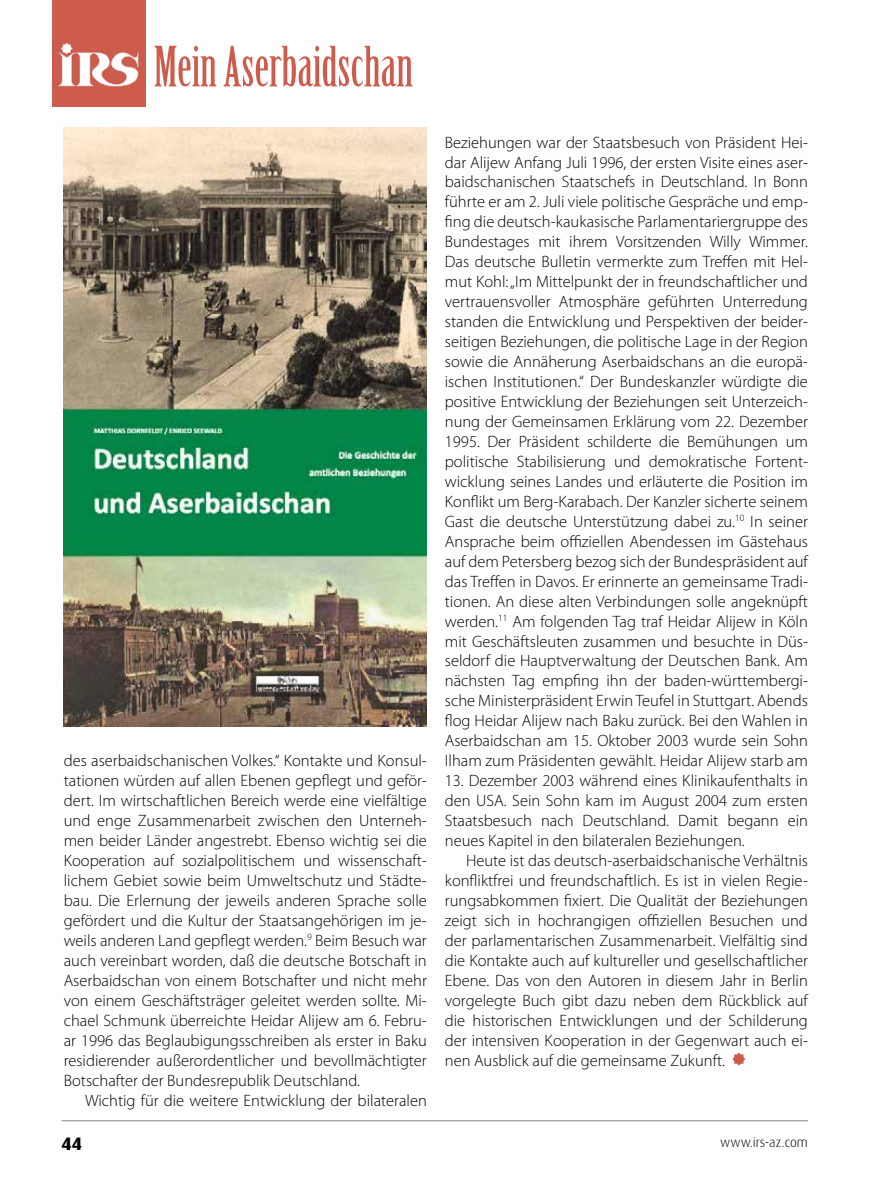
<style>
.page{position:relative;width:893px;height:1191px;background:#fff}
.page>*{position:absolute;margin:0;border:0;box-sizing:border-box;transform-origin:0 0}
.t1{font:54.15px "Birch Std";color:#ce5c4d}
.t2{font:800 18px "Dax Pro";color:#000}
.t3{font:300 16.5px/20px "Myriad Pro";color:#000;text-align:justify}
.t4{font:300 13.5px "Dax Pro";color:#000}
</style>
<div class="page">
<hr style="left:62px;top:1120px;width:746px;height:1px;background:#808285">
<svg style="left:732px;top:1052px;width:13px;height:13px"></svg>
<div style="left:52px;top:0;width:94px;height:106px;background:#ce5c4d"></div>
<img style="left:58px;top:43px;width:81px;height:43px">
<img style="left:64px;top:128px;width:363px;height:598px">
<h1 class="t1" style="left:154px;top:36px;width:261px">Mein Aserbaidschan</h1>
<p class="t3" style="left:64px;top:751px;width:365px">des aserbaidschanischen Volkes.“ Kontakte und Konsul&shy;tationen würden auf allen Ebenen gepflegt und geför&shy;dert. Im wirtschaftlichen Bereich werde eine vielfältige und enge Zusammenarbeit zwischen den Unterneh&shy;men beider Länder angestrebt. Ebenso wichtig sei die Kooperation auf sozialpolitischem und wissenschaft&shy;lichem Gebiet sowie beim Umweltschutz und Städte&shy;bau. Die Erlernung der jeweils anderen Sprache solle gefördert und die Kultur der Staatsangehörigen im je&shy;weils anderen Land gepflegt werden.<sup>9</sup> Beim Besuch war auch vereinbart worden, daß die deutsche Botschaft in Aserbaidschan von einem Botschafter und nicht mehr von einem Geschäftsträger geleitet werden sollte. Mi&shy;chael Schmunk überreichte Heidar Alijew am 6. Febru&shy;ar 1996 das Beglaubigungsschreiben als erster in Baku residierender außerordentlicher und bevollmächtigter Botschafter der Bundesrepublik Deutschland.</p>
<p class="t3" style="left:85px;top:1090px;width:343px">Wichtig für die weitere Entwicklung der bilateralen</p>
<p class="t3" style="left:445px;top:132px;width:365px">Beziehungen war der Staatsbesuch von Präsident Hei&shy;dar Alijew Anfang Juli 1996, der ersten Visite eines aser&shy;baidschanischen Staatschefs in Deutschland. In Bonn führte er am 2. Juli viele politische Gespräche und emp&shy;fing die deutsch-kaukasische Parlamentariergruppe des Bundestages mit ihrem Vorsitzenden Willy Wimmer.<br>Das deutsche Bulletin vermerkte zum Treffen mit Hel&shy;mut Kohl: „Im Mittelpunkt der in freundschaftlicher und vertrauensvoller Atmosphäre geführten Unterredung standen die Entwicklung und Perspektiven der beider&shy;seitigen Beziehungen, die politische Lage in der Region sowie die Annäherung Aserbaidschans an die europä&shy;ischen Institutionen.“ Der Bundeskanzler würdigte die positive Entwicklung der Beziehungen seit Unterzeich&shy;nung der Gemeinsamen Erklärung vom 22. Dezember 1995. Der Präsident schilderte die Bemühungen um politische Stabilisierung und demokratische Fortent&shy;wicklung seines Landes und erläuterte die Position im Konflikt um Berg-Karabach. Der Kanzler sicherte seinem Gast die deutsche Unterstützung dabei zu.<sup>10</sup> In seiner Ansprache beim offiziellen Abendessen im Gästehaus auf dem Petersberg bezog sich der Bundespräsident auf das Treffen in Davos. Er erinnerte an gemeinsame Tradi&shy;tionen. An diese alten Verbindungen solle angeknüpft werden.<sup>11</sup> Am folgenden Tag traf Heidar Alijew in Köln mit Geschäftsleuten zusammen und besuchte in Düs&shy;seldorf die Hauptverwaltung der Deutschen Bank. Am nächsten Tag empfing ihn der baden-württembergi&shy;sche Ministerpräsident Erwin Teufel in Stuttgart. Abends flog Heidar Alijew nach Baku zurück. Bei den Wahlen in Aserbaidschan am 15. Oktober 2003 wurde sein Sohn Ilham zum Präsidenten gewählt. Heidar Alijew starb am</p>
<p class="t3" style="left:445px;top:771px;width:365px">13. Dezember 2003 während eines Klinikaufenthalts in den USA. Sein Sohn kam im August 2004 zum ersten Staatsbesuch nach Deutschland. Damit begann ein neues Kapitel in den bilateralen Beziehungen.</p>
<p class="t3" style="left:445px;top:850px;width:365px;text-indent:21px">Heute ist das deutsch-aserbaidschanische Verhältnis konfliktfrei und freundschaftlich. Es ist in vielen Regie&shy;rungsabkommen fixiert. Die Qualität der Beziehungen zeigt sich in hochrangigen offiziellen Besuchen und der parlamentarischen Zusammenarbeit. Vielfältig sind die Kontakte auch auf kultureller und gesellschaftlicher Ebene. Das von den Autoren in diesem Jahr in Berlin vorgelegte Buch gibt dazu neben dem Rückblick auf die historischen Entwicklungen und der Schilderung der intensiven Kooperation in der Gegenwart auch ei&shy;nen Ausblick auf die gemeinsame Zukunft.</p>
<p class="t2" style="left:62px;top:1131px;width:22px">44</p>
<p class="t4" style="left:720px;top:1133px;width:89px">www.irs-az.com</p>
</div>
